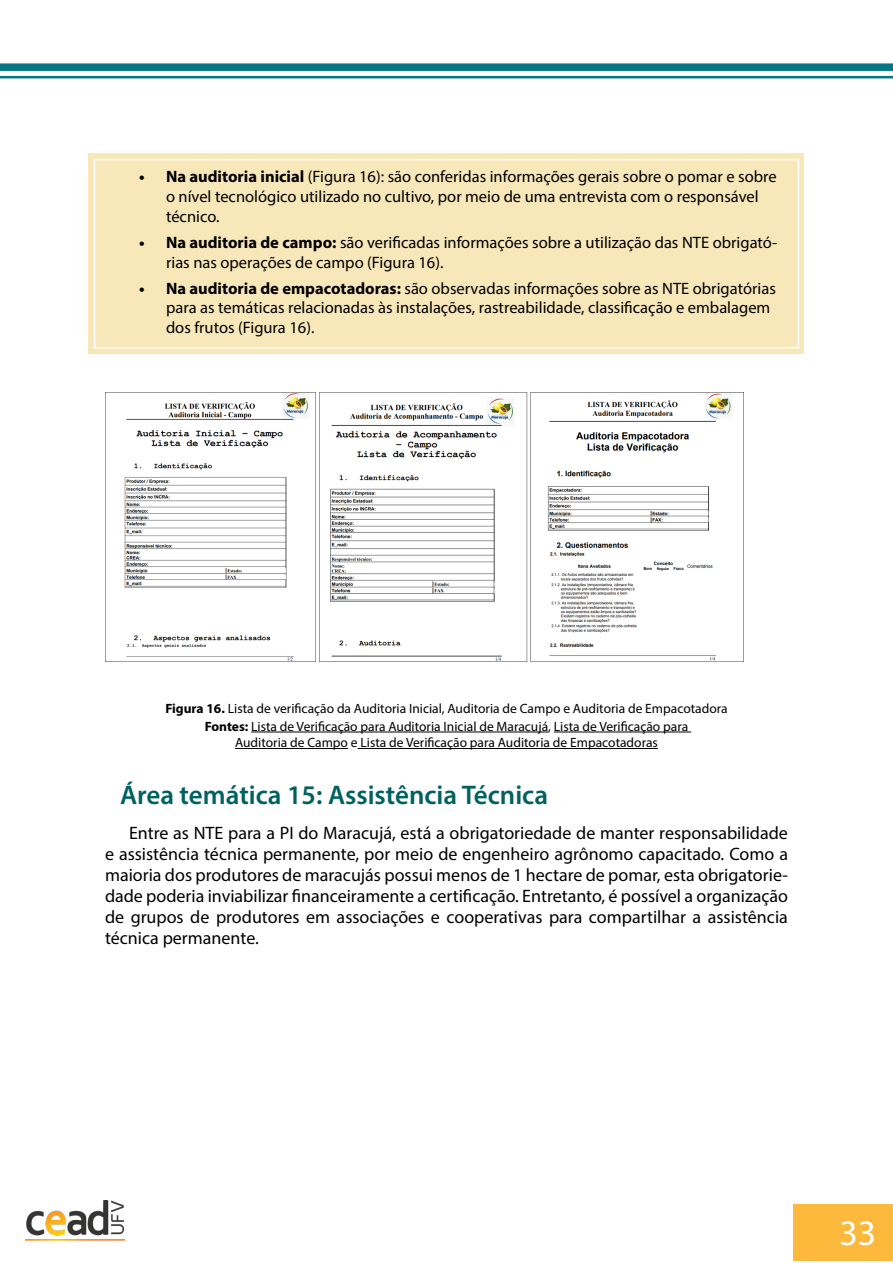
<style>
.page{position:relative;width:893px;height:1263px;background:#fff}
.page>*{position:absolute;margin:0;border:0;box-sizing:border-box;transform-origin:0 0}
.t1{font:36px "Myriad Pro";color:#fff}
.t2{font:600 27px "Myriad Pro";color:#006161}
.t3{font:18px/21px "Myriad Pro";color:#000;text-align:justify}
.t4{font:16.5px/19.8px "Myriad Pro";color:#000}
.t5{font:13.5px/18px "Myriad Pro";color:#000;text-align:center}
.s1{font-weight:700}
</style>
<div class="page">
<div style="left:793px;top:1204px;width:100px;height:57px;background:#fdb93b"></div>
<div style="left:0;top:63px;width:893px;height:8px;background:#037686"></div>
<hr style="left:0;top:76px;width:893px;height:2px;background:#037686">
<img style="left:25px;top:1201px;width:100px;height:40px">
<div style="left:88px;top:154px;width:716px;height:200px;background:#f7e7b9"></div>
<div style="left:94px;top:159px;width:705px;height:189px;border:2px solid #fff"></div>
<hr style="left:251px;top:732px;width:297px;height:1px;background:#000">
<hr style="left:554px;top:732px;width:137px;height:1px;background:#000">
<hr style="left:235px;top:748px;width:113px;height:1px;background:#000">
<hr style="left:358px;top:748px;width:300px;height:1px;background:#000">
<img style="left:106px;top:392px;width:637px;height:269px">
<p class="t4" style="left:166px;top:167px;width:612px;text-indent:-27px"><span class="s1">• Na auditoria inicial</span> (Figura 16): são conferidas informações gerais sobre o pomar e sobre o nível tecnológico utilizado no cultivo, por meio de uma entrevista com o responsável técnico.</p>
<p class="t4" style="left:166px;top:232px;width:613px;text-indent:-27px"><span class="s1">• Na auditoria de campo:</span> são verificadas informações sobre a utilização das NTE obrigató&shy;rias nas operações de campo (Figura 16).</p>
<p class="t4" style="left:166px;top:278px;width:611px;text-indent:-27px"><span class="s1">• Na auditoria de empacotadoras:</span> são observadas informações sobre as NTE obrigatórias para as temáticas relacionadas às instalações, rastreabilidade, classificação e embalagem dos frutos (Figura 16).</p>
<p class="t5" style="left:165px;top:699px;width:564px"><span class="s1">Figura 16.</span> Lista de verificação da Auditoria Inicial, Auditoria de Campo e Auditoria de Empacotadora<br><span class="s1">Fontes:</span> Lista de Verificação para Auditoria Inicial de Maracujá, Lista de Verificação para</p>
<p class="t5" style="left:235px;top:733px;width:424px">Auditoria de Campo e Lista de Verificação para Auditoria de Empacotadoras</p>
<h2 class="t2" style="left:120px;top:778px;width:430px">Área temática 15: Assistência Técnica</h2>
<p class="t3" style="left:105px;top:822px;width:684px;text-indent:24px">Entre as NTE para a PI do Maracujá, está a obrigatoriedade de manter responsabilidade e assistência técnica permanente, por meio de engenheiro agrônomo capacitado. Como a maioria dos produtores de maracujás possui menos de 1 hectare de pomar, esta obrigatorie&shy;dade poderia inviabilizar financeiramente a certificação. Entretanto, é possível a organização de grupos de produtores em associações e cooperativas para compartilhar a assistência técnica permanente.</p>
<h1 class="t1" style="left:839px;top:1211px;width:38px">33</h1>
</div>
